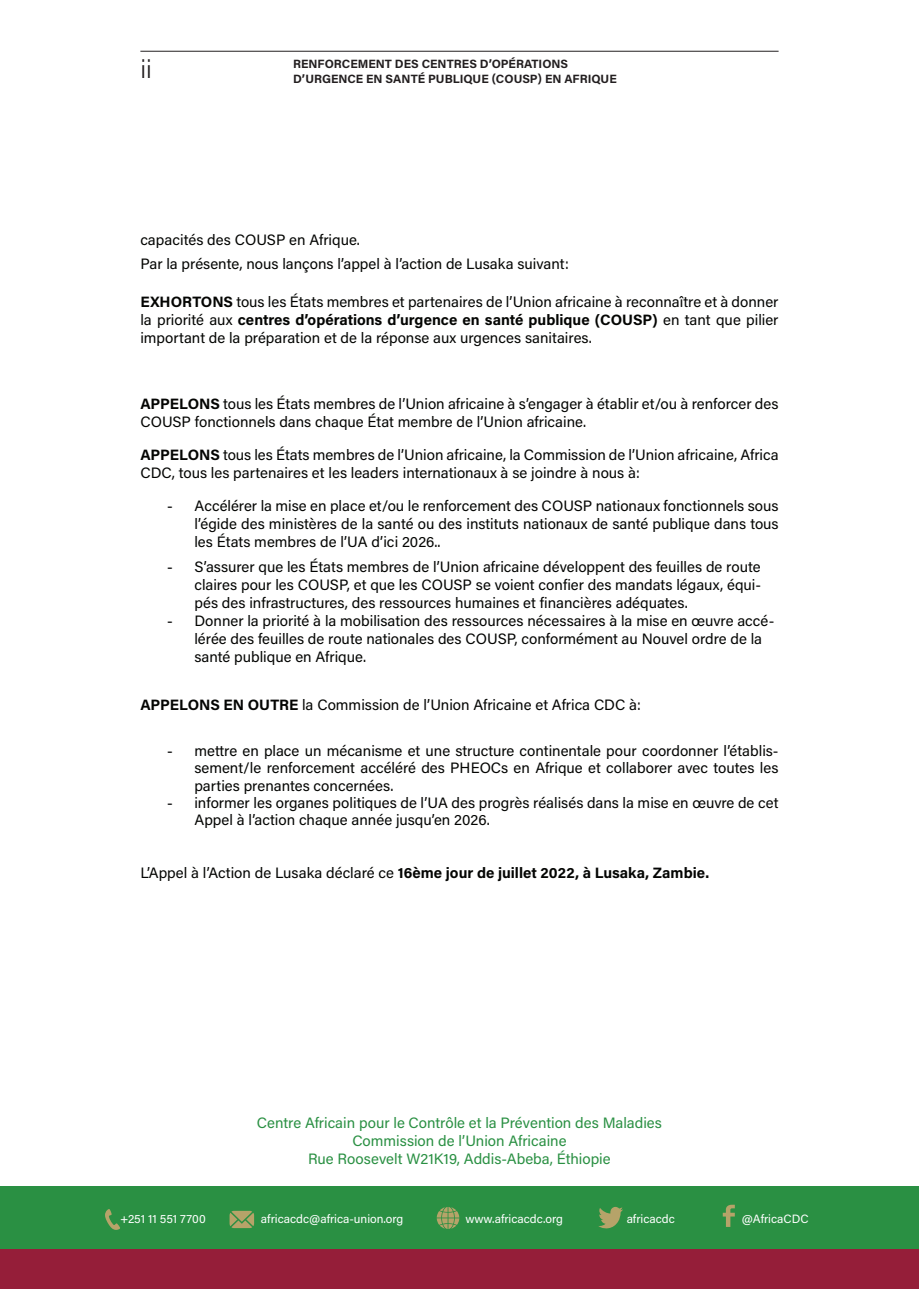
<style>
.page{position:relative;width:919px;height:1289px;background:#fff}
.page>*{position:absolute;margin:0;border:0;box-sizing:border-box;transform-origin:0 0}
.t1{font:300 25.5px "Acumin Pro";color:#231f20}
.t2{font:15px/18px "Acumin Pro";color:#040503}
.t3{font:15px/18px "Acumin Pro";color:#2a9043;text-align:center}
.t4{font:700 15px "Acumin Pro";color:#040503}
.t5{font:12px "Acumin Pro";color:#fff}
.t6{font:700 12px/14.4px "Acumin Pro";color:#231f20}
.s1{font-weight:700}
.s2{font-family:"Arial";color:#1f2020}
.s3{font-weight:400}
</style>
<div class="page">
<hr style="left:140px;top:51px;width:638px;height:1px;background:#231f20">
<div style="left:0;top:1214px;width:918px;height:74px;background:#951e39"></div>
<div style="left:0;top:1186px;width:918px;height:62px;background:#2a9043"></div>
<svg style="left:105px;top:1209px;width:15px;height:20px"></svg>
<svg style="left:229px;top:1210px;width:25px;height:17px"></svg>
<svg style="left:436px;top:1207px;width:23px;height:21px"></svg>
<svg style="left:598px;top:1206px;width:25px;height:22px"></svg>
<svg style="left:722px;top:1204px;width:12px;height:22px"></svg>
<h1 class="t1" style="left:140px;top:52px;width:13px">ii</h1>
<p class="t6" style="left:293px;top:56px;width:325px">RENFORCEMENT DES CENTRES D’OPÉRATIONS<br>D’URGENCE EN SANTÉ PUBLIQUE (COUSP) EN AFRIQUE</p>
<p class="t2" style="left:140px;top:228px;width:430px;line-height:23.7px">capacités des COUSP en Afrique.<br>Par la présente, nous lançons l’appel à l’action de Lusaka suivant:</p>
<p class="t2" style="left:140px;top:292px;width:639px;text-align:justify"><span class="s1">EXHORTONS</span> tous les États membres et partenaires de l’Union africaine à reconnaître et à donner la priorité aux <span class="s1">centres d’opérations d’urgence en santé publique (COUSP)</span> en tant que pilier important de la préparation et de la réponse aux urgences sanitaires.</p>
<p class="t2" style="left:140px;top:394px;width:639px"><span class="s1">APPELONS</span> tous les États membres de l’Union africaine à s’engager à établir et/ou à renforcer des<br>COUSP fonctionnels dans chaque État membre de l’Union africaine.</p>
<p class="t2" style="left:140px;top:445px;width:639px"><span class="s1">APPELONS</span> tous les États membres de l’Union africaine, la Commission de l’Union africaine, Africa<br>CDC, tous les partenaires et les leaders internationaux à se joindre à nous à:</p>
<p class="t2" style="left:194px;top:496px;width:585px;text-align:justify;text-indent:-27px"><span class="s2">-</span> Accélérer la mise en place et/ou le renforcement des COUSP nationaux fonctionnels sous l’égide des ministères de la santé ou des instituts nationaux de santé publique dans tous les États membres de l’UA d’ici 2026..</p>
<p class="t2" style="left:194px;top:557px;width:568px;text-align:justify;text-indent:-27px"><span class="s2">-</span> S’assurer que les États membres de l’Union africaine développent des feuilles de route claires pour les COUSP, et que les COUSP se voient confier des mandats légaux, équi&shy;pés des infrastructures, des ressources humaines et financières adéquates.</p>
<p class="t2" style="left:194px;top:611px;width:581px;text-indent:-27px"><span class="s2">-</span> Donner la priorité à la mobilisation des ressources nécessaires à la mise en œuvre accé&shy;lérée des feuilles de route nationales des COUSP, conformément au Nouvel ordre de la santé publique en Afrique.</p>
<p class="t2" style="left:140px;top:694px;width:502px"><span class="s1">APPELONS EN OUTRE</span> la Commission de l’Union Africaine et Africa CDC à:</p>
<p class="t2" style="left:194px;top:741px;width:585px;line-height:17.2px;text-align:justify;text-indent:-27px"><span class="s2">-</span> mettre en place un mécanisme et une structure continentale pour coordonner l’établis&shy;sement/le renforcement accéléré des PHEOCs en Afrique et collaborer avec toutes les parties prenantes concernées.</p>
<p class="t2" style="left:194px;top:793px;width:585px;line-height:17.2px;text-indent:-27px"><span class="s2">-</span> informer les organes politiques de l’UA des progrès réalisés dans la mise en œuvre de cet<br>Appel à l’action chaque année jusqu’en 2026.</p>
<p class="t4" style="left:140px;top:862px;width:570px"><span class="s3">L’Appel à l’Action de Lusaka déclaré ce</span> 16ème jour de juillet 2022, à Lusaka, Zambie.</p>
<p class="t3" style="left:257px;top:1113px;width:406px">Centre Africain pour le Contrôle et la Prévention des Maladies<br>Commission de l’Union Africaine<br>Rue Roosevelt W21K19, Addis-Abeba, Éthiopie</p>
<p class="t5" style="left:120px;top:1210px;width:87px">+251 11 551 7700</p>
<p class="t5" style="left:261px;top:1210px;width:144px">africacdc@africa-union.org</p>
<p class="t5" style="left:465px;top:1210px;width:99px">www.africacdc.org</p>
<p class="t5" style="left:626px;top:1210px;width:50px">africacdc</p>
<p class="t5" style="left:741px;top:1210px;width:68px">@AfricaCDC</p>
</div>
